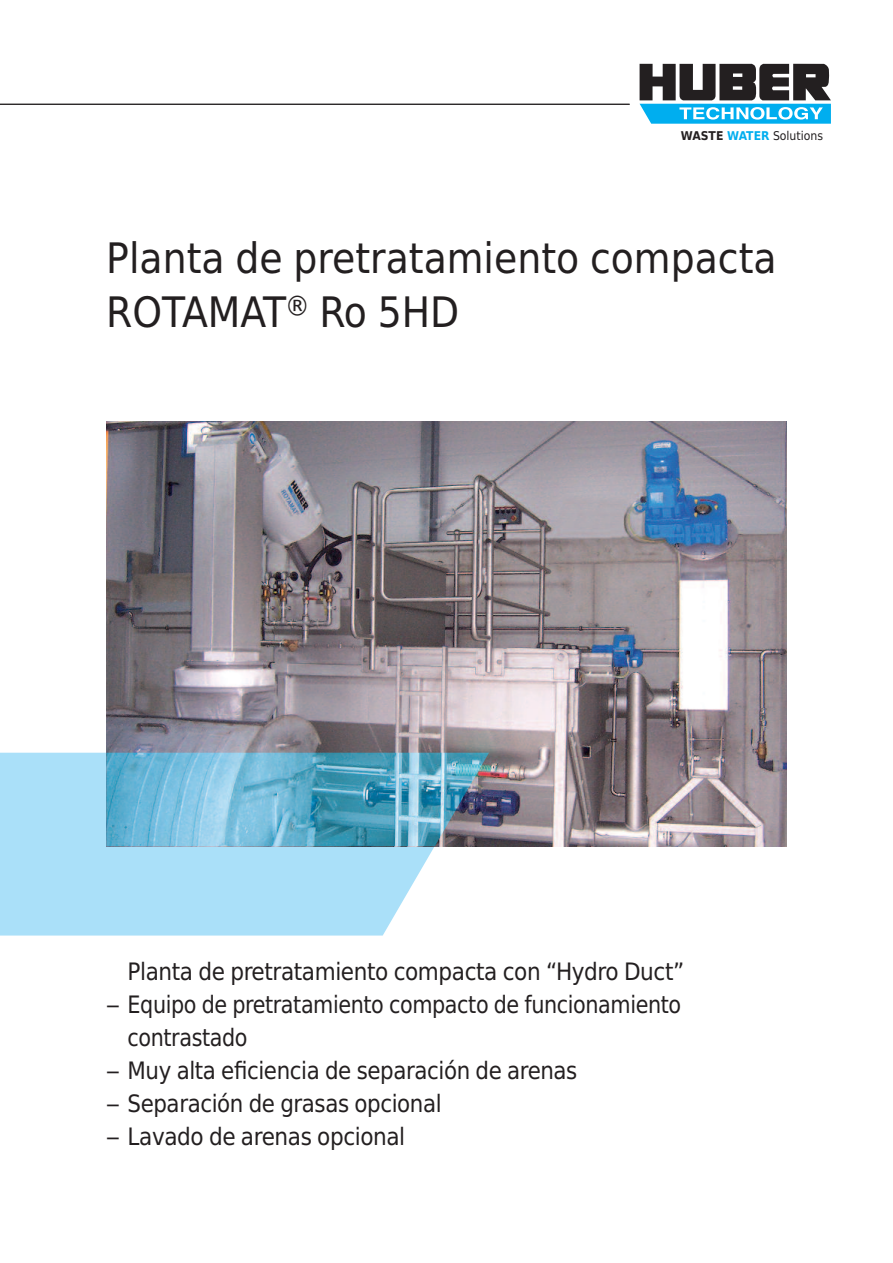
<style>
.page{position:relative;width:893px;height:1263px;background:#fff}
.page>*{position:absolute;margin:0;border:0;box-sizing:border-box;transform-origin:0 0}
.t1{font:42px/54px "Huber Tec";color:#231f20}
.t2{font:24px/33px "Huber Tec";letter-spacing:-.015em;color:#231f20}
.t3{font:12.15px "Huber Tec";color:#231f20}
.s1{font-weight:700}
.s2{font-weight:700;color:#00aeef}
</style>
<div class="page">
<svg style="left:640px;top:64px;width:191px;height:60px"></svg>
<hr style="left:0;top:104px;width:630px;height:1px;background:#231f20">
<svg style="left:0;top:753px;width:489px;height:182px;background:#b4e3f9"></svg>
<img style="left:106px;top:421px;width:681px;height:425px">
<img style="left:106px;top:753px;width:383px;height:93px">
<p class="t3" style="left:681px;top:126px;width:144px"><span class="s1">WASTE</span> <span class="s2">WATER</span> Solutions</p>
<h1 class="t1" style="left:106px;top:232px;width:672px">Planta de pretratamiento compacta<br>ROTAMAT® Ro 5HD</h1>
<p class="t2" style="left:128px;top:956px;width:558px">Planta de pretratamiento compacta con “Hydro Duct”</p>
<p class="t2" style="left:128px;top:989px;width:555px;text-indent:-21px">– Equipo de pretratamiento compacto de funcionamiento contrastado</p>
<p class="t2" style="left:106px;top:1055px;width:473px">– Muy alta eficiencia de separación de arenas</p>
<p class="t2" style="left:106px;top:1088px;width:337px">– Separación de grasas opcional</p>
<p class="t2" style="left:106px;top:1121px;width:300px">– Lavado de arenas opcional</p>
</div>
